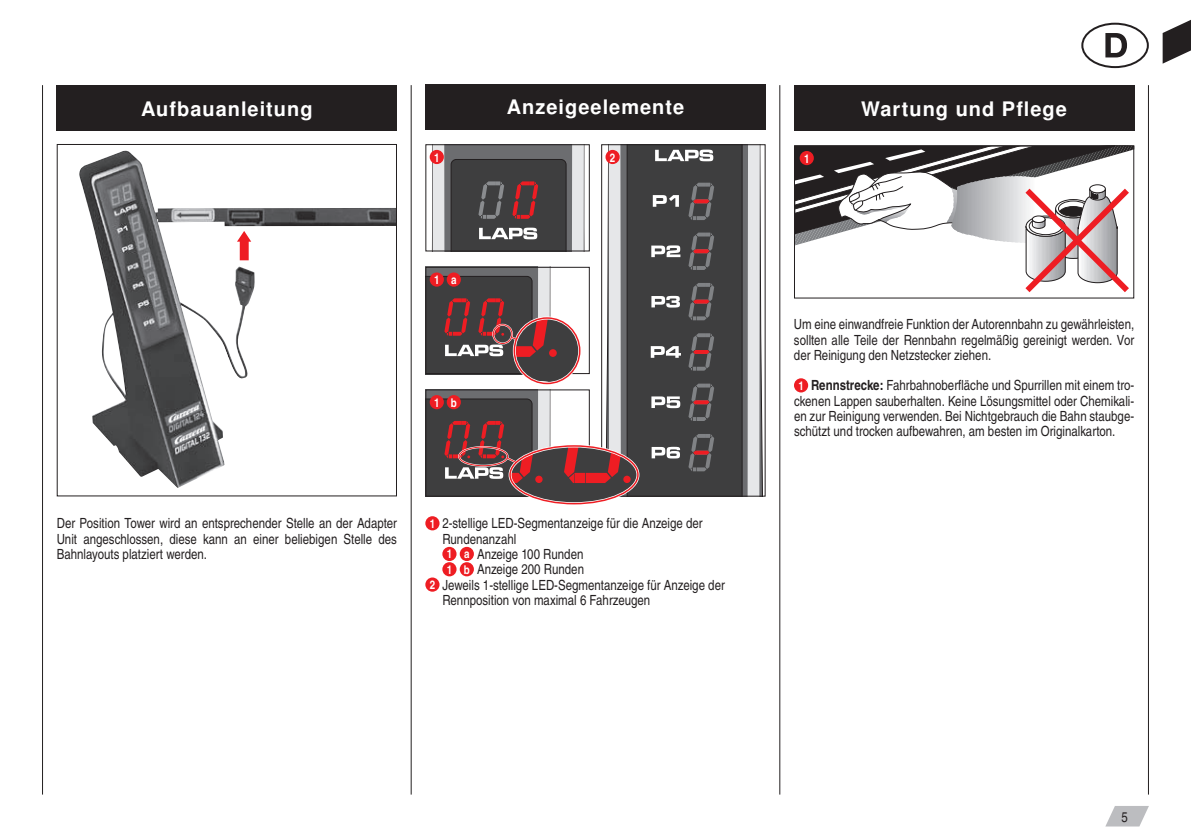
<style>
.page{position:relative;width:1191px;height:840px;background:#fff}
.page>*{position:absolute;margin:0;border:0;box-sizing:border-box;transform-origin:0 0}
.t1{font:700 20px "Nimbus San LOT";letter-spacing:.05em;color:#fff}
.t2{font:14px/15.4px "Nimbus San LOT Reg Con";color:#231f20;text-align:justify}
.t3{font:12px "Nimbus San LOT Bol Con";color:#fff}
.s1{font-family:"Nimbus San LOT Bol Con";font-size:12px;color:#fff}
.s2{font-family:"Nimbus San LOT Bol Con"}
</style>
<div class="page">
<svg style="left:1105px;top:806px;width:44px;height:20px"></svg>
<hr style="left:42px;top:85px;width:1px;height:709px;background:#231f20">
<hr style="left:1148px;top:85px;width:1px;height:709px;background:#231f20">
<hr style="left:411px;top:85px;width:1px;height:709px;background:#231f20">
<hr style="left:779px;top:85px;width:1px;height:709px;background:#231f20">
<div style="left:1081px;top:23px;width:67px;height:45px;border:2px solid #231f20;border-radius:50%"></div>
<svg style="left:1105px;top:33px;width:22px;height:24px"></svg>
<svg style="left:1162px;top:19px;width:29px;height:45px"></svg>
<div style="left:57px;top:85px;width:340px;height:46px;background:#231f20"></div>
<img style="left:255px;top:208px;width:140px;height:18px">
<img style="left:79px;top:151px;width:176px;height:336px">
<div style="left:57px;top:144px;width:340px;height:352px;border:1px solid #231f20"></div>
<div style="left:425px;top:84px;width:340px;height:46px;background:#231f20"></div>
<svg style="left:606px;top:146px;width:157px;height:348px"></svg>
<svg style="left:608px;top:146px;width:152px;height:348px;background:#626264"></svg>
<svg style="left:688px;top:182px;width:26px;height:38px"></svg>
<svg style="left:688px;top:232px;width:26px;height:38px"></svg>
<svg style="left:688px;top:283px;width:26px;height:37px"></svg>
<svg style="left:688px;top:333px;width:26px;height:37px"></svg>
<svg style="left:688px;top:383px;width:26px;height:38px"></svg>
<svg style="left:688px;top:433px;width:26px;height:38px"></svg>
<div style="left:601px;top:144px;width:164px;height:352px;border:1px solid #231f20"></div>
<div style="left:605px;top:150px;width:14px;height:14px;background:#ee1d23;border-radius:50%"></div>
<svg style="left:429px;top:146px;width:156px;height:103px;background:#6a6668"></svg>
<div style="left:425px;top:144px;width:165px;height:107px;border:1px solid #231f20"></div>
<div style="left:430px;top:150px;width:14px;height:14px;background:#ee1d23;border-radius:50%"></div>
<svg style="left:425px;top:267px;width:155px;height:116px"></svg>
<svg style="left:425px;top:389px;width:213px;height:114px"></svg>
<div style="left:425px;top:516px;width:14px;height:14px;background:#ee1d23;border-radius:50%"></div>
<div style="left:442px;top:546px;width:14px;height:14px;background:#ee1d23;border-radius:50%"></div>
<div style="left:460px;top:546px;width:14px;height:14px;background:#ee1d23;border-radius:50%"></div>
<div style="left:442px;top:562px;width:14px;height:14px;background:#ee1d23;border-radius:50%"></div>
<div style="left:460px;top:562px;width:14px;height:14px;background:#ee1d23;border-radius:50%"></div>
<div style="left:425px;top:577px;width:14px;height:14px;background:#ee1d23;border-radius:50%"></div>
<div style="left:794px;top:85px;width:340px;height:46px;background:#231f20"></div>
<svg style="left:796px;top:147px;width:336px;height:146px"></svg>
<div style="left:794px;top:145px;width:340px;height:153px;border:1px solid #231f20"></div>
<div style="left:799px;top:151px;width:15px;height:14px;background:#ee1d23;border-radius:50%"></div>
<div style="left:794px;top:378px;width:14px;height:14px;background:#ee1d23;border-radius:50%"></div>
<h1 class="t1" style="left:141px;top:96px;width:173px">Aufbauanleitung</h1>
<h1 class="t1" style="left:507px;top:95px;width:179px">Anzeigeelemente</h1>
<p class="t3" style="left:434px;top:150px;width:7px">1</p>
<p class="t3" style="left:610px;top:150px;width:7px">2</p>
<p class="t3" style="left:434px;top:272px;width:24px">1 a</p>
<p class="t3" style="left:434px;top:395px;width:24px">1 b</p>
<p class="t2" style="left:57px;top:515px;width:342px">Der Position Tower wird an entsprechender Stelle an der Adapter Unit angeschlossen, diese kann an einer beliebigen Stelle des Bahnlayouts platziert werden.</p>
<p class="t2" style="left:430px;top:515px;width:274px"><span class="s1">1</span> 2-stellige LED-Segmentanzeige für die Anzeige der</p>
<p class="t2" style="left:442px;top:531px;width:75px">Rundenanzahl</p>
<p class="t2" style="left:447px;top:546px;width:138px"><span class="s1">1 a</span> Anzeige 100 Runden</p>
<p class="t2" style="left:447px;top:561px;width:139px"><span class="s1">1 b</span> Anzeige 200 Runden</p>
<p class="t2" style="left:430px;top:577px;width:297px"><span class="s1">2</span> Jeweils 1-stellige LED-Segmentanzeige für Anzeige der</p>
<p class="t2" style="left:442px;top:592px;width:209px">Rennposition von maximal 6 Fahrzeugen</p>
<p class="t3" style="left:804px;top:151px;width:7px">1</p>
<h1 class="t1" style="left:861px;top:96px;width:207px">Wartung und Pflege</h1>
<p class="t2" style="left:794px;top:316px;width:342px">Um eine einwandfreie Funktion der Autorennbahn zu gewährleisten, sollten alle Teile der Rennbahn regelmäßig gereinigt werden. Vor der Reinigung den Netzstecker ziehen.</p>
<p class="t2" style="left:794px;top:378px;width:342px;text-indent:4px"><span class="s1">1</span> <span class="s2">Rennstrecke:</span> Fahrbahnoberfläche und Spurrillen mit einem tro&shy;ckenen Lappen sauberhalten. Keine Lösungsmittel oder Chemikali&shy;en zur Reinigung verwenden. Bei Nichtgebrauch die Bahn staubge&shy;schützt und trocken aufbewahren, am besten im Originalkarton.</p>
<p class="t2" style="left:1121px;top:808px;width:8px">5</p>
</div>
